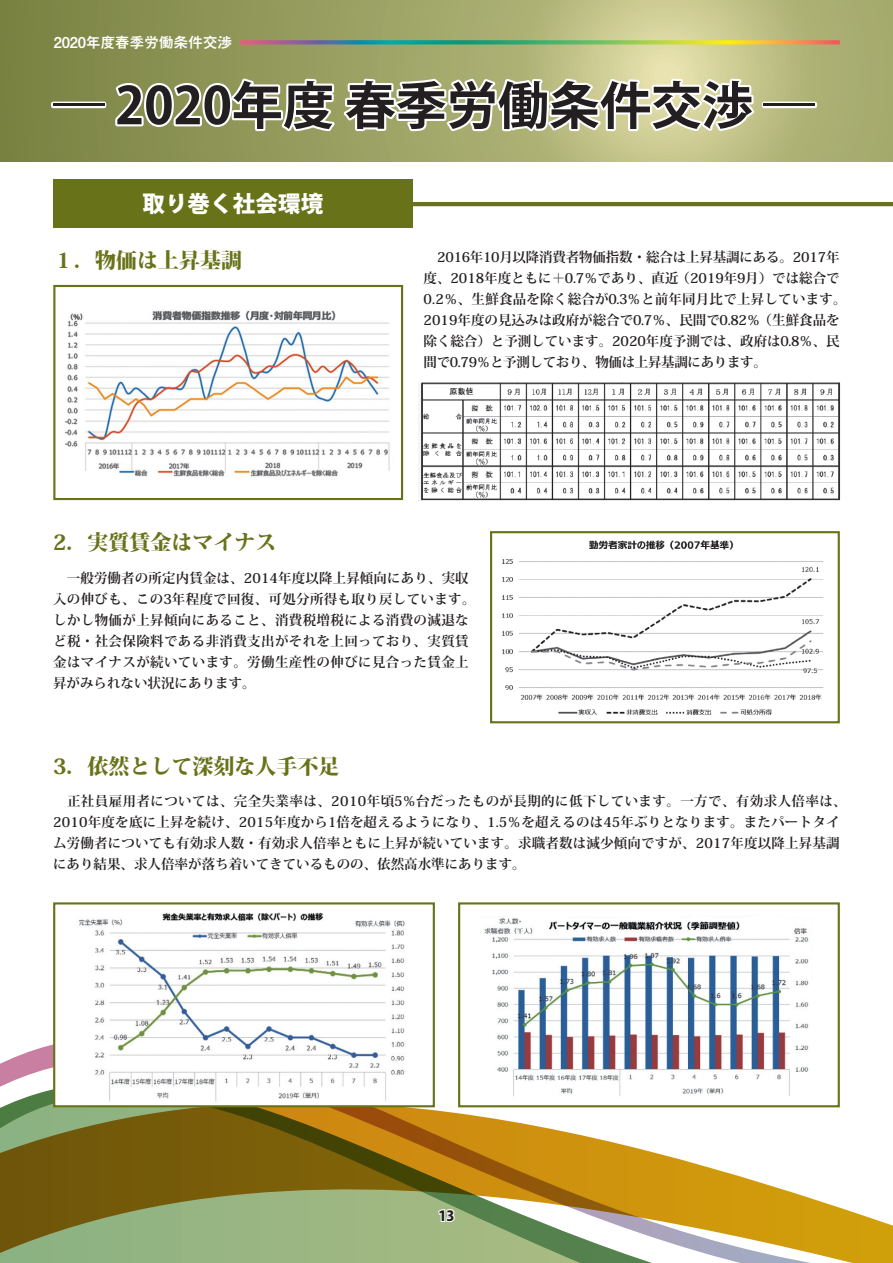
<style>
.page{position:relative;width:893px;height:1263px;background:#fff}
.page>*{position:absolute;margin:0;border:0;box-sizing:border-box;transform-origin:0 0}
.見出し{font:700 51px "Koz Go Pro";color:#231f20}
.t1{font:800 22.5px "Koz Go Pro";letter-spacing:.005em;color:#fff}
.本文明朝{font:800 21px "Koz Min Pro";color:#687218}
.t2{font:700 15px "Mi Go MB1 Std De";letter-spacing:-.025em;color:#fff}
.t3{font:800 13.95px "Koz Go Pro";color:#231f20}
.本文明朝-2{font:700 13.5px/21px "Koz Min Pro";letter-spacing:.015em;color:#231f20}
</style>
<div class="page">
<svg style="left:0;top:0;width:893px;height:162px;background:#9ca165"></svg>
<svg style="left:758px;top:40px;width:82px;height:4px"></svg>
<svg style="left:0;top:1044px;width:53px;height:58px"></svg>
<svg style="left:0;top:1102px;width:893px;height:161px"></svg>
<svg style="left:437px;top:1208px;width:19px;height:15px"></svg>
<hr style="left:412px;top:202px;width:481px;height:4px;background:#687218">
<svg style="left:111px;top:0;width:647px;height:141px"></svg>
<div style="left:53px;top:180px;width:359px;height:48px;background:#687218"></div>
<img style="left:64px;top:310px;width:326px;height:167px">
<div style="left:53px;top:285px;width:350px;height:215px;border:2px solid #687218"></div>
<img style="left:502px;top:540px;width:322px;height:175px">
<div style="left:490px;top:531px;width:350px;height:192px;border:2px solid #687218"></div>
<div style="left:54px;top:903px;width:380px;height:203px;background:#fff"></div>
<img style="left:78px;top:912px;width:327px;height:190px">
<div style="left:53px;top:902px;width:382px;height:205px;border:2px solid #687218"></div>
<div style="left:459px;top:903px;width:380px;height:203px;background:#fff"></div>
<img style="left:484px;top:918px;width:325px;height:178px">
<div style="left:458px;top:902px;width:382px;height:205px;border:2px solid #687218"></div>
<img style="left:421px;top:383px;width:419px;height:118px">
<p class="t2" style="left:54px;top:31px;width:180px">2020年度春季労働条件交渉</p>
<p class="見出し" style="left:53px;top:73px;width:763px">― 2020年度 春季労働条件交渉 ―</p>
<p class="t1" style="left:142px;top:189px;width:182px">取り巻く社会環境</p>
<p class="本文明朝" style="left:53px;top:245px;width:190px">１．物価は上昇基調</p>
<p class="本文明朝-2" style="left:423px;top:246px;width:425px;text-indent:14px">2016年10月以降消費者物価指数・総合は上昇基調にある。2017年度、2018年度ともに＋0.7％であり、直近 （2019年9月）では総合で0.2％、生鮮食品を除く総合が0.3％と前年同月比で上昇しています。2019年度の見込みは政府が総合で0.7％、民間で0.82％ （生鮮食品を除く総合）と予測しています。2020年度予測では、政府は0.8％、民間で0.79％と予測しており、物価は上昇基調にあります。</p>
<p class="本文明朝" style="left:53px;top:527px;width:225px">2．実質賃金はマイナス</p>
<p class="本文明朝-2" style="left:53px;top:567px;width:424px">　一般労働者の所定内賃金は、2014年度以降上昇傾向にあり、実収入の伸びも、この3年程度で回復、可処分所得も取り戻しています。しかし物価が上昇傾向にあること、消費税増税による消費の減退など税・社会保険料である非消費支出がそれを上回っており、実質賃金はマイナスが続いています。労働生産性の伸びに見合った賃金上昇がみられない状況にあります。</p>
<p class="本文明朝" style="left:53px;top:750px;width:288px">3．依然として深刻な人手不足</p>
<p class="本文明朝-2" style="left:53px;top:790px;width:795px">　正社員雇用者については、完全失業率は、2010年頃5％台だったものが長期的に低下しています。一方で、有効求人倍率は、2010年度を底に上昇を続け、2015年度から1倍を超えるようになり、1.5％を超えるのは45年ぶりとなります。またパートタイム労働者についても有効求人数・有効求人倍率ともに上昇が続いています。求職者数は減少傾向ですが、2017年度以降上昇基調にあり結果、求人倍率が落ち着いてきているものの、依然高水準にあります。</p>
<p class="t3" style="left:438px;top:1207px;width:18px">13</p>
</div>
